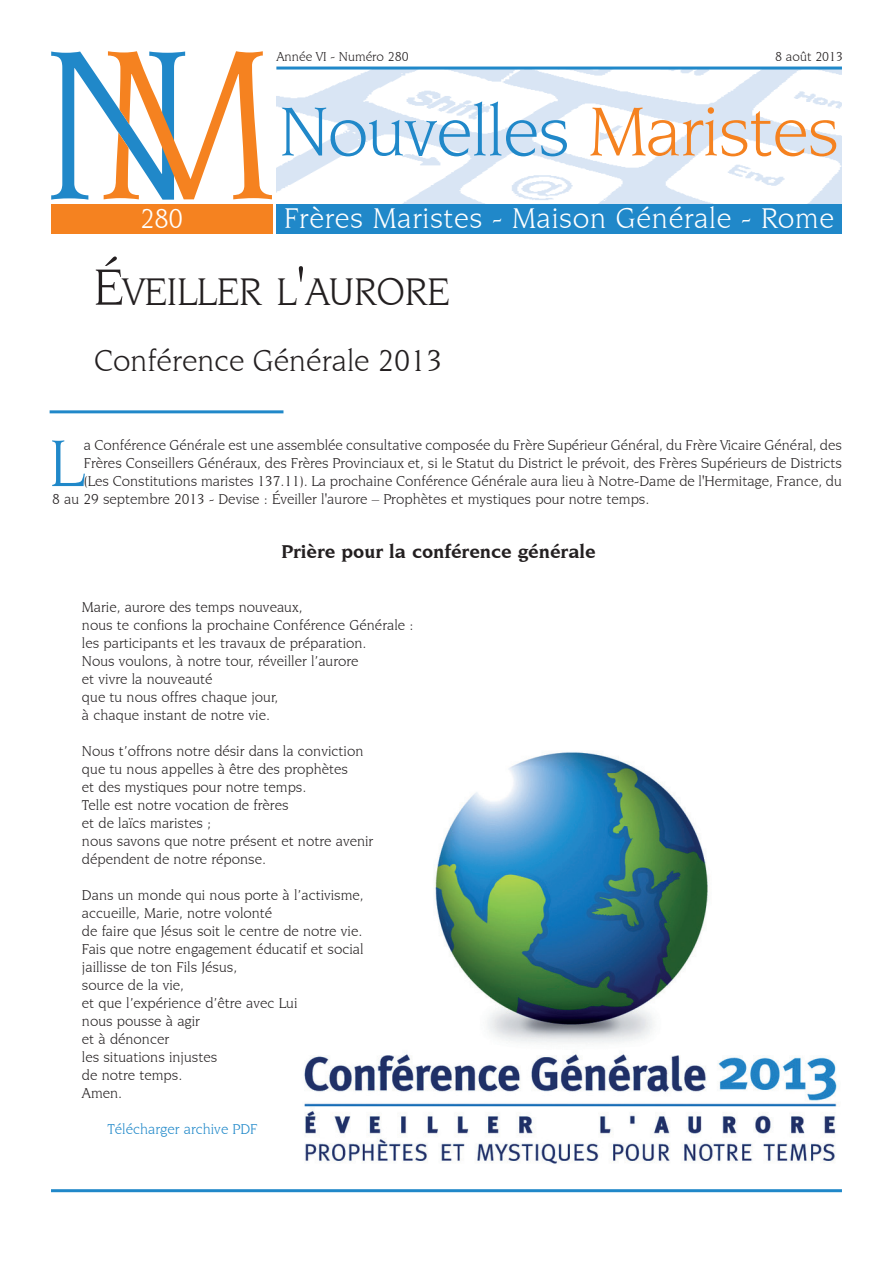
<style>
.page{position:relative;width:893px;height:1263px;background:#fff}
.page>*{position:absolute;margin:0;border:0;box-sizing:border-box;transform-origin:0 0}
.t1{font:73.5px "Novarese IT Cby BT";letter-spacing:-.015em;color:#2088c9}
.t2{font:70.2px "Novarese IT Cby BT";color:#2088c9}
.t3{font:40.5px "Novarese IT Cby BT";color:#231f20}
.t4{font:31.5px "Novarese IT Cby BT";color:#231f20}
.t5{font:30px "Novarese IT Cby BT";letter-spacing:.02em;color:#fff}
.t6{font:28.5px "Novarese IT Cby BT";color:#fff}
.t7{font:700 19.5px "Novarese IT Cby BT";color:#231f20}
.t8{font:15px/18px "Novarese IT Cby BT";color:#231f20}
.t9{font:15px "Novarese IT Cby BT";color:#2088c9}
.t10{font:13.5px "Novarese IT Cby BT";color:#231f20}
.s1{color:#f58220}
.s2{font-size:54px}
</style>
<div class="page">
<img style="left:276px;top:70px;width:566px;height:134px">
<hr style="left:276px;top:67px;width:566px;height:3px;background:#2088c9">
<div style="left:276px;top:204px;width:566px;height:30px;background:#2088c9"></div>
<svg style="left:51px;top:51px;width:221px;height:149px"></svg>
<hr style="left:51px;top:1189px;width:791px;height:3px;background:#2088c9">
<div style="left:51px;top:204px;width:221px;height:30px;background:#f58220"></div>
<hr style="left:50px;top:410px;width:233px;height:3px;background:#2088c9">
<img style="left:304px;top:752px;width:533px;height:412px">
<p class="t10" style="left:276px;top:49px;width:134px">Année VI - Numéro 280</p>
<p class="t10" style="left:775px;top:49px;width:69px">8 août 2013</p>
<h1 class="t1" style="left:279px;top:88px;width:561px">Nouvelles <span class="s1">Maristes</span></h1>
<h3 class="t5" style="left:284px;top:201px;width:551px">Frères Maristes - Maison Générale - Rome</h3>
<h3 class="t6" style="left:140px;top:202px;width:45px">280</h3>
<h3 class="t3" style="left:94px;top:267px;width:358px"><span class="s2">É</span>VEILLER L<span class="s2">'</span>AURORE</h3>
<h3 class="t4" style="left:94px;top:342px;width:350px">Conférence Générale 2013</h3>
<h2 class="t2" style="left:49px;top:421px;width:36px">L</h2>
<p class="t8" style="left:84px;top:436px;width:760px">a Conférence Générale est une assemblée consultative composée du Frère Supérieur Général, du Frère Vicaire Général, des</p>
<p class="t8" style="left:84px;top:454px;width:760px">Frères Conseillers Généraux, des Frères Provinciaux et, si le Statut du District le prévoit, des Frères Supérieurs de Districts</p>
<p class="t8" style="left:84px;top:472px;width:760px">(Les Constitutions maristes 137.11). La prochaine Conférence Générale aura lieu à Notre-Dame de l'Hermitage, France, du</p>
<p class="t8" style="left:52px;top:490px;width:599px">8 au 29 septembre 2013 - Devise : Éveiller l'aurore – Prophètes et mystiques pour notre temps.</p>
<h3 class="t7" style="left:282px;top:540px;width:315px">Prière pour la conférence générale</h3>
<p class="t8" style="left:82px;top:598px;width:333px">Marie, aurore des temps nouveaux,<br>nous te confions la prochaine Conférence Générale : les participants et les travaux de préparation.<br>Nous voulons, à notre tour, réveiller l’aurore<br>et vivre la nouveauté<br>que tu nous offres chaque jour,<br>à chaque instant de notre vie.</p>
<p class="t8" style="left:82px;top:742px;width:293px">Nous t’offrons notre désir dans la conviction que tu nous appelles à être des prophètes<br>et des mystiques pour notre temps.<br>Telle est notre vocation de frères<br>et de laïcs maristes ;<br>nous savons que notre présent et notre avenir dépendent de notre réponse.</p>
<p class="t8" style="left:82px;top:886px;width:283px">Dans un monde qui nous porte à l’activisme, accueille, Marie, notre volonté<br>de faire que Jésus soit le centre de notre vie.<br>Fais que notre engagement éducatif et social jaillisse de ton Fils Jésus,<br>source de la vie,<br>et que l’expérience d’être avec Lui<br>nous pousse à agir<br>et à dénoncer<br>les situations injustes<br>de notre temps.<br>Amen.</p>
<p class="t9" style="left:107px;top:1120px;width:152px">Télécharger archive PDF</p>
</div>
